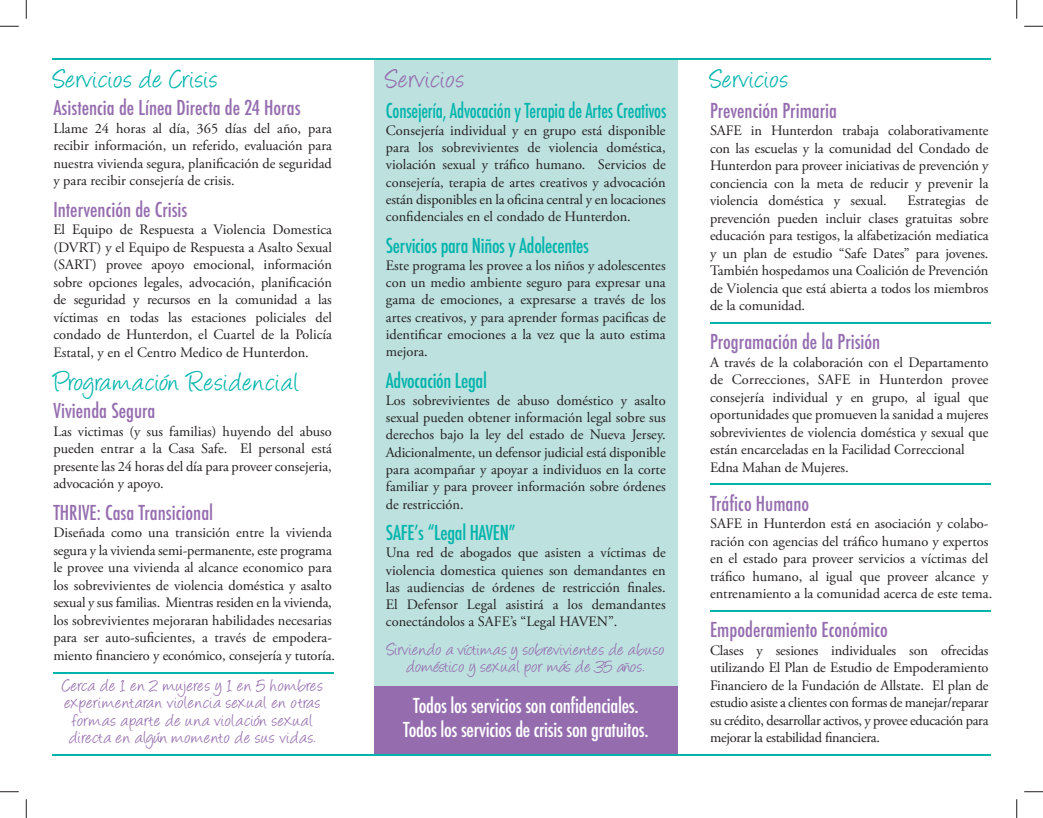
<style>
.page{position:relative;width:1043px;height:818px;background:#fff}
.page>*{position:absolute;margin:0;border:0;box-sizing:border-box;transform-origin:0 0}
.t1{font:30px "Angelina";letter-spacing:.03em;color:#00b4ac}
.t2{font:30px "Angelina";letter-spacing:.025em;color:#956daf}
.t3{font:20px/17.5px "Angelina";letter-spacing:.035em;color:#956daf;text-align:center}
.t4{font:500 condensed 20px "Futura";color:#956daf}
.t5{font:500 condensed 20px/24px "Futura";letter-spacing:-.015em;color:#fff;text-align:center}
.t6{font:500 condensed 20px "Futura";letter-spacing:-.015em;color:#00b4ac}
.t7{font:500 condensed 20px "Futura";letter-spacing:-.015em;color:#00b4ac;scale:.9 1}
.t8{font:14.38px/17.5px "Adobe Garamond Pro";color:#231f20;text-align:justify}
</style>
<div class="page">
<div style="left:374px;top:685px;width:303px;height:69px;background:#956daf"></div>
<div style="left:374px;top:60px;width:303px;height:625px;background:#bde1df"></div>
<hr style="left:359px;top:754px;width:343px;height:1px;background:#00b4ac">
<hr style="left:359px;top:58px;width:343px;height:2px;background:#00b4ac">
<hr style="left:692px;top:754px;width:298px;height:1px;background:#00b4ac">
<hr style="left:710px;top:610px;width:280px;height:1px;background:#00b4ac">
<hr style="left:710px;top:484px;width:280px;height:1px;background:#00b4ac">
<hr style="left:710px;top:323px;width:280px;height:1px;background:#00b4ac">
<hr style="left:692px;top:58px;width:298px;height:2px;background:#00b4ac">
<hr style="left:53px;top:672px;width:280px;height:1px;background:#00b4ac">
<hr style="left:53px;top:754px;width:309px;height:1px;background:#00b4ac">
<hr style="left:52px;top:58px;width:310px;height:2px;background:#00b4ac">
<svg style="left:0;top:25px;width:19px;height:2px"></svg>
<svg style="left:1024px;top:25px;width:18px;height:2px"></svg>
<svg style="left:0;top:791px;width:19px;height:1px"></svg>
<svg style="left:1024px;top:791px;width:18px;height:1px"></svg>
<svg style="left:25px;top:0;width:2px;height:19px"></svg>
<svg style="left:25px;top:799px;width:2px;height:19px"></svg>
<svg style="left:1016px;top:0;width:1px;height:19px"></svg>
<svg style="left:1016px;top:799px;width:1px;height:19px"></svg>
<h1 class="t1" style="left:53px;top:58px;width:166px">Servicios de Crisis</h1>
<h2 class="t4" style="left:53px;top:98px;width:249px">Asistencia de Línea Directa de 24 Horas</h2>
<p class="t8" style="left:53px;top:120px;width:280px">Llame 24 horas al día, 365 días del año, para recibir información, un referido, evaluación para nuestra vivienda segura, planificación de seguridad y para recibir consejería de crisis.</p>
<h2 class="t4" style="left:53px;top:200px;width:136px">Intervención de Crisis</h2>
<p class="t8" style="left:53px;top:222px;width:280px">El Equipo de Respuesta a Violencia Domestica (DVRT) y el Equipo de Respuesta a Asalto Sexual (SART) provee apoyo emocional, información sobre opciones legales, advocación, planificación de seguridad y recursos en la comunidad a las víctimas en todas las estaciones policiales del condado de Hunterdon, el Cuartel de la Policía Estatal, y en el Centro Medico de Hunterdon.</p>
<h1 class="t1" style="left:53px;top:361px;width:247px">Programación Residencial</h1>
<h2 class="t4" style="left:53px;top:401px;width:104px">Vivienda Segura</h2>
<p class="t8" style="left:53px;top:423px;width:280px">Las victimas (y sus familias) huyendo del abuso pueden entrar a la Casa Safe. El personal está presente las 24 horas del día para proveer consejeria, advocación y apoyo.</p>
<h2 class="t4" style="left:53px;top:503px;width:161px">THRIVE: Casa Transicional</h2>
<p class="t8" style="left:53px;top:525px;width:283px;text-align:left">Diseñada como una transición entre la vivienda segura y la vivienda semi-permanente, este programa le provee una vivienda al alcance economico para los sobrevivientes de violencia doméstica y asalto sexual y sus familias. Mientras residen en la vivienda, los sobrevivientes mejoraran habilidades necesarias para ser auto-suficientes, a través de empodera&shy;miento financiero y económico, consejería y tutoría.</p>
<h2 class="t3" style="left:62px;top:674px;width:262px">Cerca de 1 en 2 mujeres y 1 en 5 hombres experimentaran violencia sexual en otras formas aparte de una violación sexual directa en algún momento de sus vidas.</h2>
<h1 class="t2" style="left:386px;top:58px;width:80px">Servicios</h1>
<h2 class="t7" style="left:386px;top:101px;width:313px">Consejería, Advocación y Terapia de Artes Creativos</h2>
<p class="t8" style="left:386px;top:123px;width:281px">Consejería individual y en grupo está disponible para los sobrevivientes de violencia doméstica, violación sexual y tráfico humano. Servicios de consejería, terapia de artes creativos y advocación están disponibles en la oficina central y en locaciones confidenciales en el condado de Hunterdon.</p>
<h2 class="t6" style="left:386px;top:236px;width:204px">Servicios para Niños y Adolecentes</h2>
<p class="t8" style="left:386px;top:258px;width:281px">Este programa les provee a los niños y adolescentes con un medio ambiente seguro para expresar una gama de emociones, a expresarse a través de los artes creativos, y para aprender formas pacificas de identificar emociones a la vez que la auto estima mejora.</p>
<h2 class="t6" style="left:386px;top:371px;width:102px">Advocación Legal</h2>
<p class="t8" style="left:386px;top:393px;width:281px">Los sobrevivientes de abuso doméstico y asalto sexual pueden obtener información legal sobre sus derechos bajo la ley del estado de Nueva Jersey.<br>Adicionalmente, un defensor judicial está disponible para acompañar y apoyar a individuos en la corte familiar y para proveer información sobre órdenes de restricción.</p>
<h2 class="t6" style="left:386px;top:523px;width:131px">SAFEʼs “Legal HAVEN”</h2>
<p class="t8" style="left:386px;top:545px;width:281px">Una red de abogados que asisten a víctimas de violencia domestica quienes son demandantes en las audiencias de órdenes de restricción finales.<br>El Defensor Legal asistirá a los demandantes conectándolos a SAFE’s “Legal HAVEN”.</p>
<h2 class="t3" style="left:387px;top:638px;width:279px">Sirviendo a víctimas y sobrevivientes de abuso doméstico y sexual por más de 35 años.</h2>
<h2 class="t5" style="left:403px;top:694px;width:247px">Todos los servicios son confidenciales.<br>Todos los servicios de crisis son gratuitos.</h2>
<h1 class="t1" style="left:710px;top:58px;width:80px">Servicios</h1>
<h2 class="t4" style="left:710px;top:101px;width:128px">Prevención Primaria</h2>
<p class="t8" style="left:710px;top:123px;width:280px">SAFE in Hunterdon trabaja colaborativamente con las escuelas y la comunidad del Condado de Hunterdon para proveer iniciativas de prevención y conciencia con la meta de reducir y prevenir la violencia doméstica y sexual.</p>
<p class="t8" style="left:710px;top:193px;width:280px;text-indent:197px">Estrategias de prevención pueden incluir clases gratuitas sobre educación para testigos, la alfabetización mediatica y un plan de estudio “Safe Dates” para jovenes.<br>También hospedamos una Coalición de Prevención de Violencia que está abierta a todos los miembros de la comunidad.</p>
<h2 class="t4" style="left:710px;top:332px;width:172px">Programación de la Prisión</h2>
<p class="t8" style="left:710px;top:354px;width:280px;text-align:left">A través de la colaboración con el Departamento de Correcciones, SAFE in Hunterdon provee consejería individual y en grupo, al igual que oportunidades que promueven la sanidad a mujeres sobrevivientes de violencia doméstica y sexual que están encarceladas en la Facilidad Correccional Edna Mahan de Mujeres.</p>
<h2 class="t4" style="left:710px;top:494px;width:101px">Tráfico Humano</h2>
<p class="t8" style="left:710px;top:516px;width:284px;text-align:left">SAFE in Hunterdon está en asociación y colabo&shy;ración con agencias del tráfico humano y expertos en el estado para proveer servicios a víctimas del tráfico humano, al igual que proveer alcance y entrenamiento a la comunidad acerca de este tema.</p>
<h2 class="t4" style="left:710px;top:620px;width:179px">Empoderamiento Económico</h2>
<p class="t8" style="left:710px;top:642px;width:280px">Clases y sesiones individuales son ofrecidas utilizando El Plan de Estudio de Empoderamiento Financiero de la Fundación de Allstate. El plan de estudio asiste a clientes con formas de manejar/reparar su crédito, desarrollar activos, y provee educación para mejorar la estabilidad financiera.</p>
</div>
